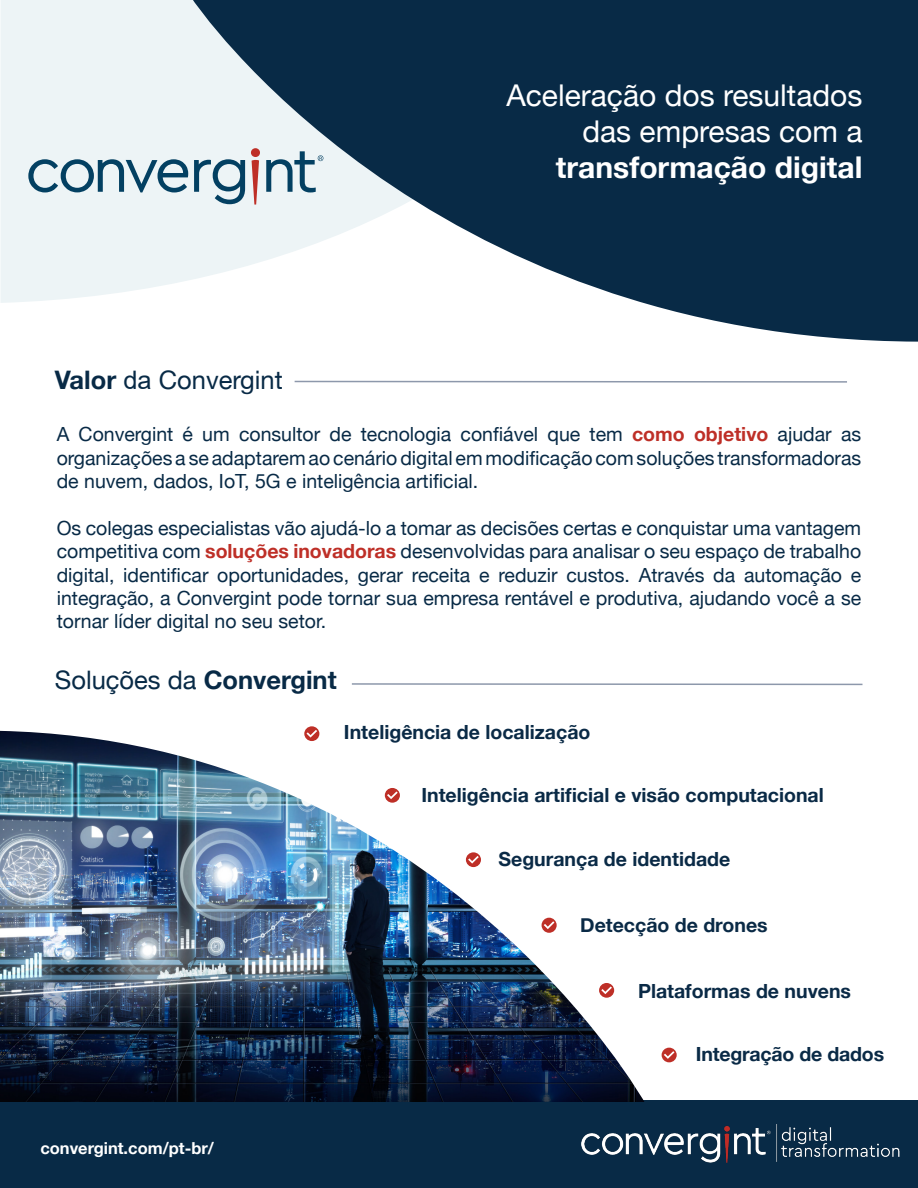
<style>
.page{position:relative;width:918px;height:1188px;background:#fff}
.page>*{position:absolute;margin:0;border:0;box-sizing:border-box;transform-origin:0 0}
.t1{font:30px/36px "Helvetica Neue";color:#fff;text-align:right}
.t2{font:25.5px "Helvetica Neue";color:#082a46}
.t3{font:19.5px/23.4px "Helvetica Neue";color:#082a46;text-align:justify}
.t4{font:700 19.5px "Helvetica Neue";color:#0a2a46}
.t5{font:700 16.5px "Helvetica Neue";color:#fff}
.s1{font-weight:700}
.s2{font-family:"Arial"}
.s3{font-weight:700;color:#be2f27}
</style>
<div class="page">
<hr style="left:295px;top:381px;width:552px;height:2px;background:#8d98ab">
<svg style="left:351px;top:683px;width:512px;height:3px"></svg>
<div style="left:0;top:1101px;width:918px;height:87px;background:#082a46"></div>
<div style="left:1px;top:0;width:192px;height:303px;background:#edf4f6"></div>
<svg style="left:193px;top:0;width:725px;height:342px;fill:#082a46"></svg>
<svg style="left:251px;top:148px;width:9px;height:57px"></svg>
<svg style="left:28px;top:159px;width:160px;height:34px;background:#99b4c1"></svg>
<svg style="left:194px;top:159px;width:51px;height:45px;background:#94b0be"></svg>
<svg style="left:266px;top:151px;width:57px;height:41px;background:#a6bdc9"></svg>
<img style="left:0;top:731px;width:644px;height:371px">
<svg style="left:304px;top:726px;width:15px;height:15px"></svg>
<svg style="left:307px;top:730px;width:10px;height:8px"></svg>
<svg style="left:599px;top:983px;width:15px;height:15px"></svg>
<svg style="left:601px;top:986px;width:11px;height:8px"></svg>
<div style="left:662px;top:1048px;width:15px;height:14px;background:#be2f27;border-radius:50%"></div>
<svg style="left:664px;top:1051px;width:11px;height:8px"></svg>
<svg style="left:466px;top:852px;width:15px;height:15px"></svg>
<svg style="left:468px;top:856px;width:11px;height:8px"></svg>
<svg style="left:385px;top:788px;width:15px;height:15px"></svg>
<svg style="left:387px;top:791px;width:11px;height:8px"></svg>
<div style="left:542px;top:918px;width:15px;height:15px;background:#be2f27;border-radius:50%"></div>
<svg style="left:544px;top:921px;width:10px;height:8px"></svg>
<img style="left:581px;top:1125px;width:319px;height:38px">
<p class="t1" style="left:506px;top:77px;width:358px">Aceleração dos resultados das empresas com a <span class="s1">transformação digital</span></p>
<p class="t2" style="left:55px;top:365px;width:229px"><span class="s1">Valor</span> <span class="s2">da</span> Convergint</p>
<p class="t3" style="left:57px;top:422px;width:806px">A Convergint é um consultor de tecnologia confiável que tem <span class="s3">como objetivo</span> ajudar as organizações a se adaptarem ao cenário digital em modificação com soluções transformadoras de nuvem, dados, IoT, 5G e inteligência artificial.</p>
<p class="t3" style="left:57px;top:516px;width:806px">Os colegas especialistas vão ajudá-lo a tomar as decisões certas e conquistar uma vantagem competitiva com <span class="s3">soluções inovadoras</span> desenvolvidas para analisar o seu espaço de trabalho digital, identificar oportunidades, gerar receita e reduzir custos. Através da automação e integração, a Convergint pode tornar sua empresa rentável e produtiva, ajudando você a se tornar líder digital no seu setor.</p>
<p class="t2" style="left:55px;top:665px;width:283px">Soluções da <span class="s1">Convergint</span></p>
<p class="t4" style="left:344px;top:720px;width:248px">Inteligência de localização</p>
<p class="t4" style="left:421px;top:783px;width:404px">Inteligência artificial e visão computacional</p>
<p class="t4" style="left:498px;top:847px;width:233px">Segurança de identidade</p>
<p class="t4" style="left:580px;top:913px;width:189px">Detecção de drones</p>
<p class="t4" style="left:638px;top:979px;width:215px">Plataformas de nuvens</p>
<p class="t5" style="left:40px;top:1138px;width:175px">convergint.com/pt-br/</p>
<p class="t4" style="left:696px;top:1042px;width:190px">Integração de dados</p>
</div>
